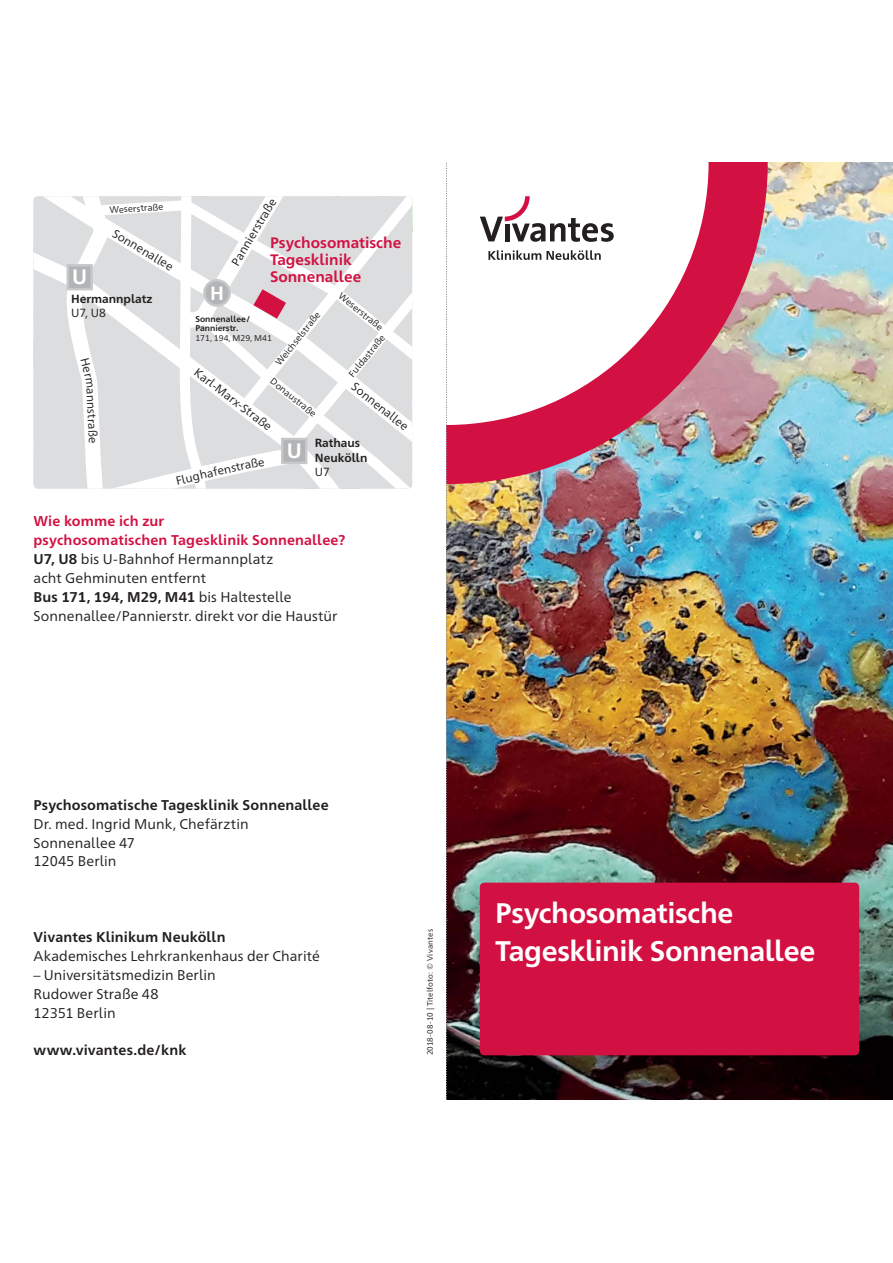
<style>
.page{position:relative;width:893px;height:1263px;background:#fff}
.page>*{position:absolute;margin:0;border:0;box-sizing:border-box;transform-origin:0 0}
.t1{font:700 28.35px/37.8px "Frutiger Neue 1450 Pro";letter-spacing:-.015em;color:#fff}
.t2{font:700 20.85px "Frutiger";color:#fff}
.t3{font:700 19.2px "Frutiger";color:#fff}
.t4{font:700 15.15px/17px "Frutiger Neue 1450 Pro";color:#d21142}
.t5{font:14.1px/18.9px "Frutiger Neue 1450 Pro";letter-spacing:.005em;color:#231f20}
.t6{font:700 14.1px "Frutiger Neue 1450 Pro";letter-spacing:.01em;color:#231f20}
.t7{font:11.85px "Frutiger Neue 1450 Pro";color:#231f20}
.t8{font:700 11.85px/14.2px "Frutiger Neue 1450 Pro";color:#231f20}
.t9{font:9.3px "Frutiger Neue 1450 Pro";color:#231f20}
.t10{font:700 8.4px/9.3px "Frutiger Neue 1450 Pro";color:#231f20}
.t11{font:8.4px "Frutiger Neue 1450 Pro";color:#231f20}
.t12{font:7.8px "Frutiger Neue 1450 Pro";letter-spacing:.02em;color:#231f20}
.s1{font-weight:700;color:#d21142}
.s2{font-weight:700}
</style>
<div class="page">
<img style="left:447px;top:163px;width:446px;height:937px">
<img style="left:447px;top:163px;width:321px;height:321px">
<svg style="left:447px;top:163px;width:261px;height:262px"></svg>
<svg style="left:480px;top:196px;width:134px;height:46px"></svg>
<svg style="left:488px;top:250px;width:113px;height:10px"></svg>
<div style="left:480px;top:883px;width:379px;height:172px;background:#d21142;border-radius:4px"></div>
<svg style="left:446px;top:163px;width:1px;height:937px"></svg>
<svg style="left:37px;top:196px;width:375px;height:293px"></svg>
<p class="t7" style="left:230px;top:262px;width:78px;rotate:-59deg">Pannierstraße</p>
<p class="t9" style="left:109px;top:206px;width:55px;rotate:-3deg">Weserstraße</p>
<p class="t7" style="left:116px;top:228px;width:70px;rotate:31deg">Sonnenallee</p>
<p class="t4" style="left:270px;top:235px;width:133px">Psychosomatische<br>Tagesklinik</p>
<h2 class="t2" style="left:72px;top:269px;width:17px">U</h2>
<p class="t4" style="left:270px;top:269px;width:93px">Sonnenallee</p>
<p class="t8" style="left:71px;top:292px;width:83px">Hermannplatz</p>
<h3 class="t3" style="left:210px;top:285px;width:15px">H</h3>
<p class="t7" style="left:71px;top:308px;width:36px">U7, U8</p>
<p class="t9" style="left:342px;top:291px;width:55px;rotate:39deg">Weserstraße</p>
<p class="t9" style="left:274px;top:362px;width:67px;rotate:-51deg">Weichselstraße</p>
<p class="t10" style="left:195px;top:315px;width:56px">Sonnenallee/<br>Pannierstr.</p>
<p class="t9" style="left:348px;top:373px;width:53px;rotate:-51deg">Fuldastraße</p>
<p class="t11" style="left:195px;top:335px;width:78px">171, 194, M29, M41</p>
<p class="t7" style="left:199px;top:367px;width:96px;rotate:37deg">Karl-Marx-Straße</p>
<p class="t7" style="left:184px;top:474px;width:41px;rotate:-13deg">ughafe</p>
<p class="t7" style="left:223px;top:465px;width:29px;rotate:-12deg">nstra</p>
<p class="t9" style="left:274px;top:377px;width:57px;rotate:39deg">Donaustraße</p>
<p class="t7" style="left:356px;top:381px;width:70px;rotate:39deg">Sonnenallee</p>
<p class="t7" style="left:96px;top:394px;width:36px;rotate:88deg">nnstra</p>
<p class="t8" style="left:315px;top:437px;width:54px">Rathaus<br>Neukölln</p>
<p class="t7" style="left:315px;top:467px;width:17px">U7</p>
<h2 class="t2" style="left:287px;top:443px;width:17px">U</h2>
<p class="t5" style="left:33px;top:513px;width:313px"><span class="s1">Wie komme ich zur<br>psychosomatischen Tagesklinik Sonnenallee?<br></span><span class="s2">U7, U8</span> bis U-Bahnhof Hermannplatz<br>acht Gehminuten entfernt<br><span class="s2">Bus 171, 194, M29, M41</span> bis Haltestelle Sonnenallee/Pannierstr. direkt vor die Haustür</p>
<p class="t6" style="left:33px;top:799px;width:297px">Psychosomatische Tagesklinik Sonnenallee</p>
<p class="t5" style="left:33px;top:815px;width:217px">Dr. med. Ingrid Munk, Chefärztin<br>Sonnenallee 47<br>12045 Berlin</p>
<p class="t6" style="left:33px;top:931px;width:194px">Vivantes Klinikum Neukölln</p>
<p class="t5" style="left:33px;top:947px;width:288px">Akademisches Lehrkrankenhaus der Charité</p>
<p class="t5" style="left:33px;top:966px;width:184px">– Universitätsmedizin Berlin<br>Rudower Straße 48<br>12351 Berlin</p>
<p class="t6" style="left:33px;top:1044px;width:154px">www.vivantes.de/knk</p>
<p class="t12" style="left:427px;top:1055px;width:128px;rotate:-90deg">2018-08-10 | Titelfoto: © Vivantes</p>
<h1 class="t1" style="left:495px;top:896px;width:321px">Psychosomatische<br>Tagesklinik Sonnenallee</h1>
</div>
